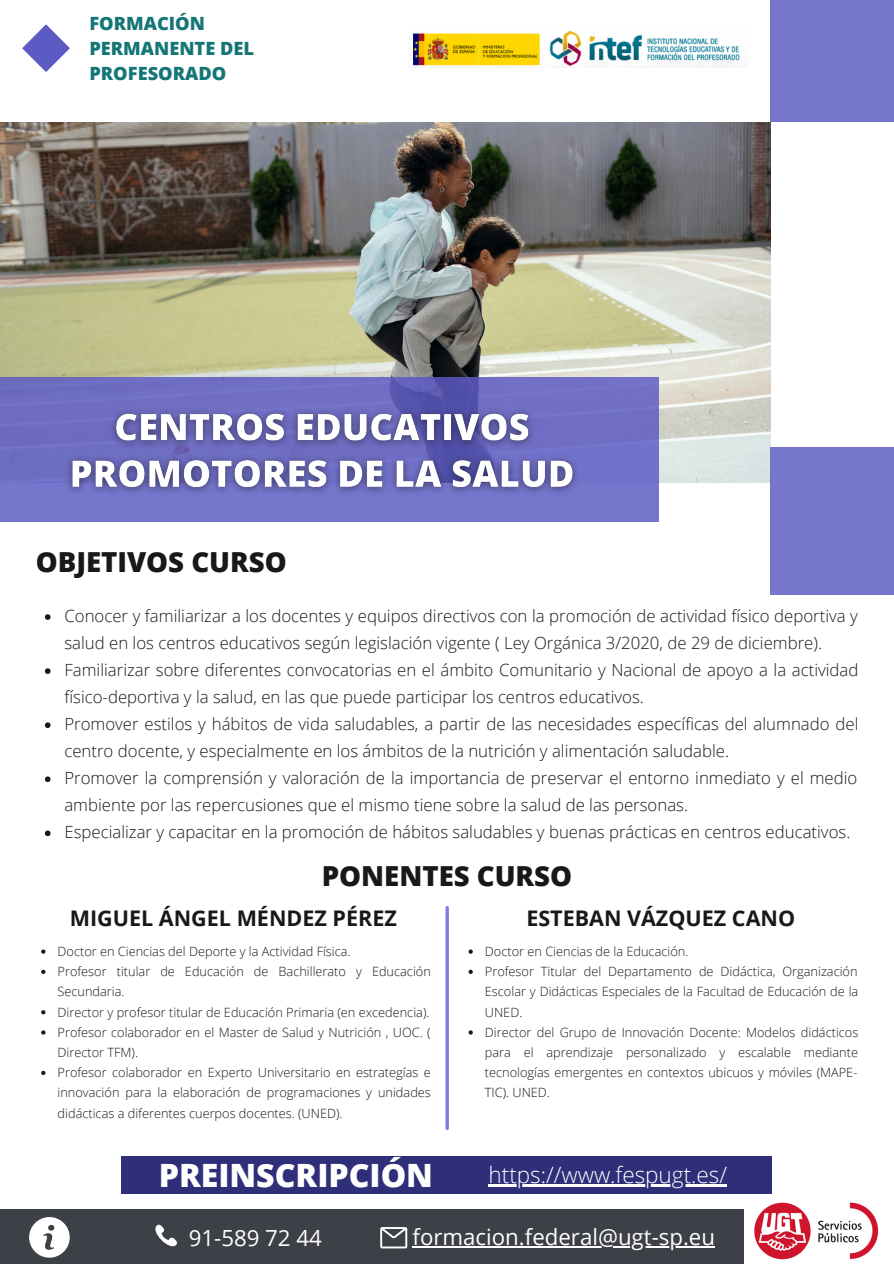
<style>
.page{position:relative;width:894px;height:1264px;background:#fff}
.page>*{position:absolute;margin:0;border:0;box-sizing:border-box;transform-origin:0 0}
.t1{font:800 32.1px "Open Sans";color:#fff}
.t2{font:800 27.6px "Open Sans";color:#191818}
.t3{font:300 22.5px "Open Sans";color:#fff}
.t4{font:22.2px "Open Sans";color:#fff}
.t5{font:700 21.45px "Open Sans";color:#191818}
.t6{font:800 18.3px/24.9px "Open Sans";color:#147676}
.t7{font:300 16.8px/27px "Open Sans";color:#191818}
.t8{font:300 12.75px/20.2px "Open Sans";color:#191818;text-align:justify}
</style>
<div class="page">
<img style="left:0;top:122px;width:770px;height:360px">
<div style="left:0;top:377px;width:658px;height:144px;background:#7373ca"></div>
<div style="left:770px;top:0;width:123px;height:122px;background:#7676cd"></div>
<div style="left:770px;top:447px;width:123px;height:147px;background:#7676cd"></div>
<svg style="left:22px;top:24px;width:48px;height:48px"></svg>
<img style="left:413px;top:30px;width:327px;height:37px">
<img style="left:754px;top:1202px;width:125px;height:58px">
<div style="left:0;top:1209px;width:743px;height:54px;background:#3e4048"></div>
<svg style="left:29px;top:1217px;width:41px;height:40px"></svg>
<svg style="left:155px;top:1224px;width:22px;height:23px"></svg>
<svg style="left:380px;top:1227px;width:27px;height:21px"></svg>
<hr style="left:412px;top:1246px;width:303px;height:1px;background:#fff">
<svg style="left:41px;top:949px;width:4px;height:4px"></svg>
<svg style="left:41px;top:969px;width:4px;height:5px"></svg>
<svg style="left:41px;top:1010px;width:4px;height:4px"></svg>
<svg style="left:41px;top:1030px;width:4px;height:4px"></svg>
<svg style="left:41px;top:1070px;width:4px;height:5px"></svg>
<svg style="left:468px;top:949px;width:4px;height:4px"></svg>
<svg style="left:468px;top:969px;width:4px;height:5px"></svg>
<svg style="left:468px;top:1030px;width:4px;height:4px"></svg>
<svg style="left:445px;top:907px;width:4px;height:221px"></svg>
<img style="left:66px;top:389px;width:510px;height:103px">
<div style="left:122px;top:1156px;width:649px;height:37px;background:#2e2e79"></div>
<hr style="left:488px;top:1184px;width:239px;height:2px;background:#fff">
<svg style="left:45px;top:614px;width:5px;height:6px"></svg>
<svg style="left:45px;top:668px;width:5px;height:6px"></svg>
<svg style="left:45px;top:722px;width:5px;height:6px"></svg>
<svg style="left:45px;top:776px;width:5px;height:6px"></svg>
<svg style="left:45px;top:830px;width:5px;height:6px"></svg>
<p class="t6" style="left:89px;top:11px;width:166px">FORMACIÓN<br>PERMANENTE DEL<br>PROFESORADO</p>
<p class="t2" style="left:36px;top:542px;width:252px">OBJETIVOS CURSO</p>
<p class="t7" style="left:64px;top:602px;width:794px">Conocer y familiarizar a los docentes y equipos directivos con la promoción de actividad físico deportiva y salud en los centros educativos según legislación vigente ( Ley Orgánica 3/2020, de 29 de diciembre).</p>
<p class="t7" style="left:64px;top:656px;width:795px">Familiarizar sobre diferentes convocatorias en el ámbito Comunitario y Nacional de apoyo a la actividad físico-deportiva y la salud, en las que puede participar los centros educativos.</p>
<p class="t7" style="left:64px;top:710px;width:795px">Promover estilos y hábitos de vida saludables, a partir de las necesidades específicas del alumnado del centro docente, y especialmente en los ámbitos de la nutrición y alimentación saludable.</p>
<p class="t7" style="left:64px;top:764px;width:794px">Promover la comprensión y valoración de la importancia de preservar el entorno inmediato y el medio ambiente por las repercusiones que el mismo tiene sobre la salud de las personas.</p>
<p class="t7" style="left:64px;top:818px;width:787px">Especializar y capacitar en la promoción de hábitos saludables y buenas prácticas en centros educativos.</p>
<p class="t2" style="left:322px;top:856px;width:252px">PONENTES CURSO</p>
<p class="t5" style="left:70px;top:903px;width:328px">MIGUEL ÁNGEL MÉNDEZ PÉREZ</p>
<p class="t8" style="left:58px;top:940px;width:294px">Doctor en Ciencias del Deporte y la Actividad Física.</p>
<p class="t8" style="left:58px;top:961px;width:375px">Profesor titular de Educación de Bachillerato y Educación<br>Secundaria.</p>
<p class="t8" style="left:58px;top:1001px;width:373px">Director y profesor titular de Educación Primaria (en excedencia).</p>
<p class="t8" style="left:58px;top:1021px;width:374px">Profesor colaborador en el Master de Salud y Nutrición , UOC. (<br>Director TFM).</p>
<p class="t8" style="left:58px;top:1062px;width:375px">Profesor colaborador en Experto Universitario en estrategías e innovación para la elaboración de programaciones y unidades didácticas a diferentes cuerpos docentes. (UNED).</p>
<p class="t5" style="left:526px;top:903px;width:270px">ESTEBAN VÁZQUEZ CANO</p>
<p class="t8" style="left:485px;top:940px;width:205px">Doctor en Ciencias de la Educación.</p>
<p class="t8" style="left:485px;top:961px;width:375px">Profesor Titular del Departamento de Didáctica, Organización Escolar y Didácticas Especiales de la Facultad de Educación de la UNED.</p>
<p class="t8" style="left:485px;top:1021px;width:375px">Director del Grupo de Innovación Docente: Modelos didácticos para el aprendizaje personalizado y escalable mediante tecnologías emergentes en contextos ubicuos y móviles (MAPE-TIC). UNED.</p>
<p class="t1" style="left:159px;top:1152px;width:276px">PREINSCRIPCIÓN</p>
<p class="t3" style="left:488px;top:1158px;width:240px">https://www.fespugt.es/</p>
<p class="t4" style="left:189px;top:1221px;width:134px">91-589 72 44</p>
<p class="t4" style="left:412px;top:1221px;width:304px">formacion.federal@ugt-sp.eu</p>
</div>
